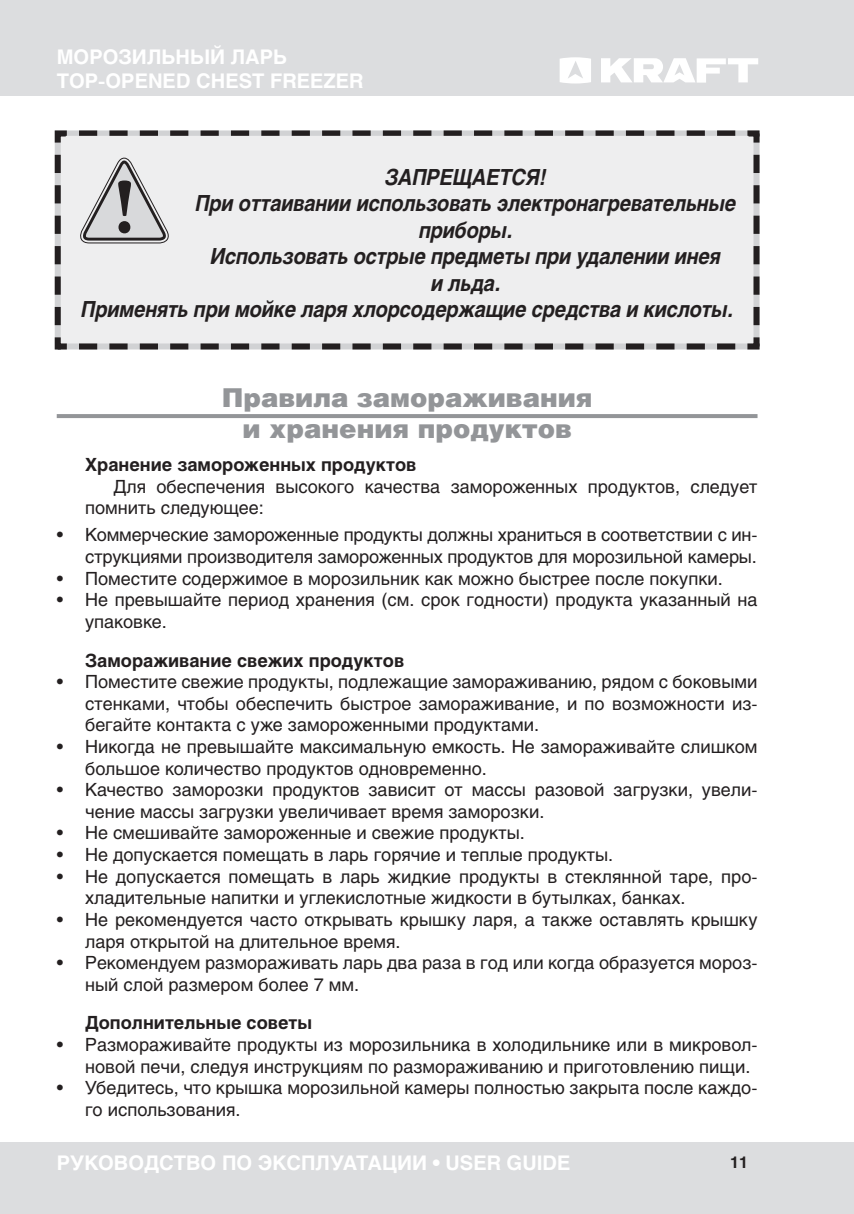
<style>
.page{position:relative;width:854px;height:1214px;background:#fff}
.page>*{position:absolute;margin:0;border:0;box-sizing:border-box;transform-origin:0 0}
.t1{font:900 26px/31.2px "Helios";color:#939598;text-align:center}
.t2{font:italic 700 22px "Helios";letter-spacing:-.01em;color:#231f20;scale:.9 1}
.t3{font:700 20px/24px "Helios";color:#fff}
.t4{font:18px/21.6px "Helios";color:#231f20}
.t5{font:700 18px "Helios";color:#231f20}
.t6{font:700 16px "Helios";color:#231f20}
</style>
<div class="page">
<div style="left:0;top:0;width:853px;height:95px;background:#dcdddf"></div>
<div style="left:0;top:1142px;width:853px;height:71px;background:#dcdddf"></div>
<svg style="left:559px;top:57px;width:32px;height:26px"></svg>
<svg style="left:601px;top:58px;width:157px;height:25px"></svg>
<hr style="left:57px;top:414px;width:700px;height:4px;background:#939598">
<div style="left:54px;top:130px;width:706px;height:207px;background:#eeeeef"></div>
<svg style="left:753px;top:149px;width:6px;height:176px"></svg>
<div style="left:753px;top:133px;width:6px;height:9px;background:#231f20"></div>
<svg style="left:54px;top:337px;width:706px;height:13px;background:#aeadae"></svg>
<div style="left:66px;top:136px;width:682px;height:28px;background:#eeeeef"></div>
<svg style="left:79px;top:157px;width:91px;height:87px;background:#c2c1c3"></svg>
<p class="t3" style="left:57px;top:45px;width:308px">МОРОЗИЛЬНЫЙ ЛАРЬ<br>TOP-OPENED CHEST FREEZER</p>
<p class="t2" style="left:385px;top:164px;width:181px">Запрещается!</p>
<p class="t2" style="left:195px;top:191px;width:602px">При оттаивании использовать электронагревательные</p>
<p class="t2" style="left:419px;top:217px;width:105px">приборы.</p>
<p class="t2" style="left:210px;top:243px;width:569px">Использовать острые предметы при удалении инея</p>
<p class="t2" style="left:431px;top:270px;width:78px">и льда.</p>
<p class="t2" style="left:81px;top:296px;width:725px">Применять при мойке ларя хлорсодержащие средства и кислоты.</p>
<h1 class="t1" style="left:222px;top:380px;width:372px">Правила замораживания и хранения продуктов</h1>
<p class="t5" style="left:85px;top:454px;width:332px">Хранение замороженных продуктов</p>
<p class="t4" style="left:85px;top:475px;width:673px;text-indent:28px">Для обеспечения высокого качества замороженных продуктов, следует помнить следующее:</p>
<p class="t4" style="left:57px;top:524px;width:702px;text-align:right">• Коммерческие замороженные продукты должны храниться в соответствии с ин&shy;струкциями производителя замороженных продуктов для морозильной камеры.</p>
<p class="t4" style="left:57px;top:567px;width:667px">• Поместите содержимое в морозильник как можно быстрее после покупки.</p>
<p class="t4" style="left:85px;top:589px;width:673px;text-indent:-28px">• Не превышайте период хранения (см. срок годности) продукта указанный на упаковке.</p>
<p class="t5" style="left:85px;top:649px;width:320px">Замораживание свежих продуктов</p>
<p class="t4" style="left:85px;top:670px;width:673px;text-align:justify;text-indent:-28px">• Поместите свежие продукты, подлежащие замораживанию, рядом с боковыми стенками, чтобы обеспечить быстрое замораживание, и по возможности из&shy;бегайте контакта с уже замороженными продуктами.</p>
<p class="t4" style="left:85px;top:735px;width:673px;text-indent:-28px">• Никогда не превышайте максимальную емкость. Не замораживайте слишком большое количество продуктов одновременно.</p>
<p class="t4" style="left:85px;top:778px;width:672px;text-indent:-28px">• Качество заморозки продуктов зависит от массы разовой загрузки, увели&shy;чение массы загрузки увеличивает время заморозки.</p>
<p class="t4" style="left:57px;top:822px;width:469px">• Не смешивайте замороженные и свежие продукты.</p>
<p class="t4" style="left:57px;top:843px;width:558px">• Не допускается помещать в ларь горячие и теплые продукты.</p>
<p class="t4" style="left:85px;top:865px;width:672px;text-indent:-28px">• Не допускается помещать в ларь жидкие продукты в стеклянной таре, про&shy;хладительные напитки и углекислотные жидкости в бутылках, банках.</p>
<p class="t4" style="left:85px;top:908px;width:673px;text-indent:-28px">• Не рекомендуется часто открывать крышку ларя, а также оставлять крышку ларя открытой на длительное время.</p>
<p class="t4" style="left:85px;top:951px;width:673px;text-indent:-28px">• Рекомендуем размораживать ларь два раза в год или когда образуется мороз&shy;ный слой размером более 7 мм.</p>
<p class="t5" style="left:85px;top:1012px;width:228px">Дополнительные советы</p>
<p class="t4" style="left:85px;top:1033px;width:673px;text-indent:-28px">• Размораживайте продукты из морозильника в холодильнике или в микровол&shy;новой печи, следуя инструкциям по размораживанию и приготовлению пищи.</p>
<p class="t4" style="left:85px;top:1076px;width:673px;text-indent:-28px">• Убедитесь, что крышка морозильной камеры полностью закрыта после каждо&shy;го использования.</p>
<p class="t3" style="left:57px;top:1150px;width:515px">РУКОВОДСТВО ПО ЭКСПЛУАТАЦИИ • USER GUIDE</p>
<p class="t6" style="left:729px;top:1153px;width:19px">11</p>
</div>
